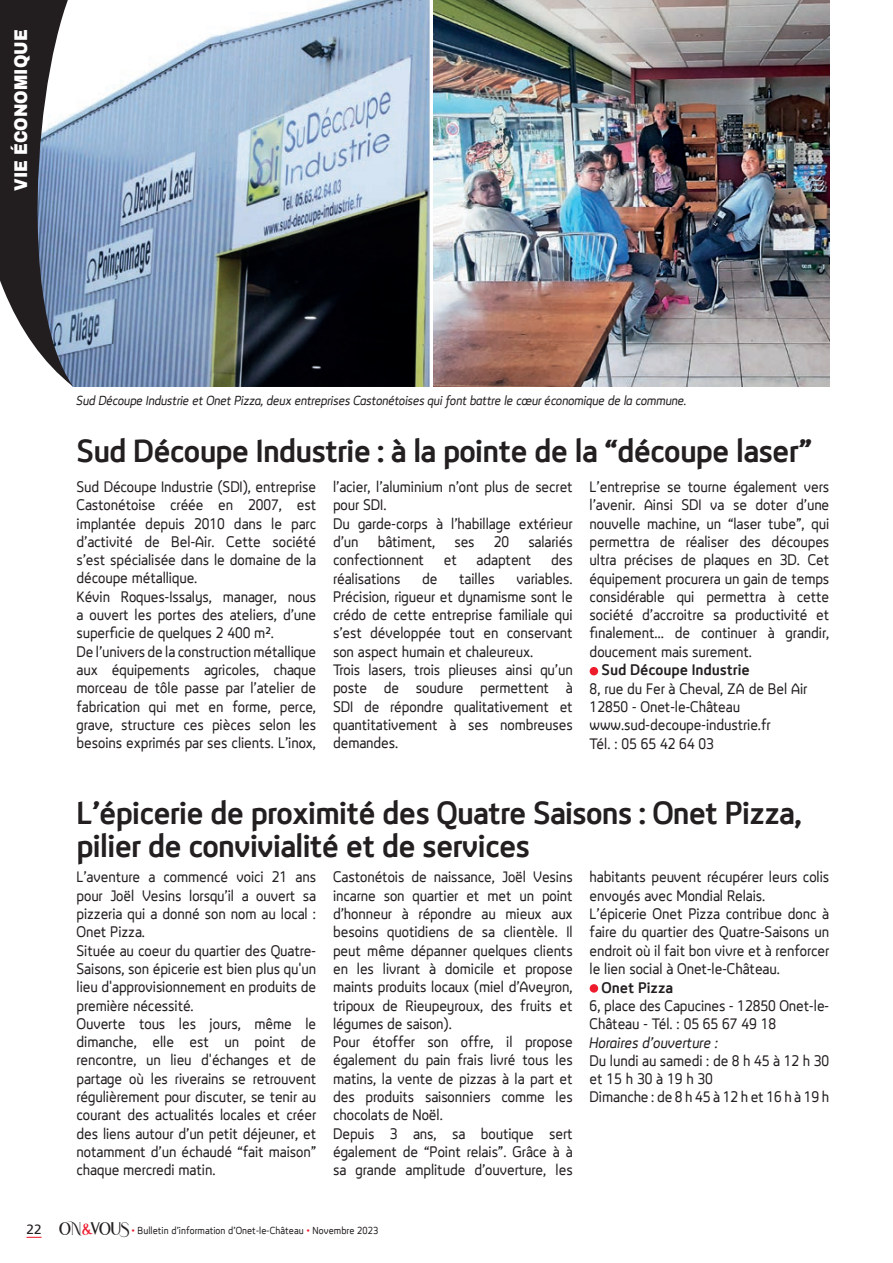
<style>
.page{position:relative;width:893px;height:1263px;background:#fff}
.page>*{position:absolute;margin:0;border:0;box-sizing:border-box;transform-origin:0 0}
.t1{font:700 33px/33px "LT Reponse";letter-spacing:-.02em;color:#231f20}
.t2{font:900 18px "Archivo";color:#fff;scale:.9 1}
.t3{font:15.75px/18.3px "LT Reponse";color:#231f20}
.t4{font:700 15.75px "LT Reponse";color:#231f20}
.t5{font:italic 15.75px "LT Reponse";color:#231f20}
.t6{font:italic 13.5px "LT Reponse";letter-spacing:-.01em;color:#231f20}
.t7{font:10.5px "LT Reponse";letter-spacing:.01em;color:#231f20}
.s1{font-family:"Frutiger LT Std";font-size:13.5px}
.s2{font-family:"Atlane";font-size:16.5px}
.s3{font-family:"Atlane";font-size:16.5px;color:#ee1b2d}
.s4{color:#ee1b2d}
</style>
<div class="page">
<svg style="left:27px;top:1237px;width:15px;height:1px"></svg>
<img style="left:72px;top:0;width:357px;height:387px">
<img style="left:434px;top:0;width:395px;height:387px">
<svg style="left:0;top:0;width:87px;height:386px"></svg>
<div style="left:590px;top:984px;width:8px;height:9px;background:#ee1b2d;border-radius:50%"></div>
<div style="left:590px;top:667px;width:8px;height:8px;background:#ee1b2d;border-radius:50%"></div>
<p class="t2" style="left:10px;top:191px;width:180px;rotate:-90deg">VIE ÉCONOMIQUE</p>
<p class="t6" style="left:77px;top:391px;width:612px">Sud Découpe Industrie et Onet Pizza, deux entreprises Castonétoises qui font battre le cœur économique de la commune.</p>
<h1 class="t1" style="left:77px;top:434px;width:737px">Sud Découpe Industrie : à la pointe de la “découpe laser”</h1>
<p class="t3" style="left:77px;top:477px;width:241px">Sud Découpe Industrie (SDI), entreprise Castonétoise créée en 2007, est implantée depuis 2010 dans le parc d’activité de Bel-Air. Cette société s’est spécialisée dans le domaine de la découpe métallique.<br>Kévin Roques-Issalys, manager, nous a ouvert les portes des ateliers, d’une superficie de quelques 2 400 m².<br>De l’univers de la construction métallique aux équipements agricoles, chaque morceau de tôle passe par l’atelier de fabrication qui met en forme, perce, grave, structure ces pièces selon les besoins exprimés par ses clients. L’inox,</p>
<p class="t3" style="left:333px;top:477px;width:241px">l’acier, l’aluminium n’ont plus de secret pour SDI.<br>Du garde-corps à l’habillage extérieur d’un bâtiment, ses 20 salariés confectionnent</p>
<p class="t3" style="left:590px;top:477px;width:241px;text-align:justify">L’entreprise se tourne également vers l’avenir. Ainsi SDI va se doter d’une nouvelle machine, un “laser tube”, qui permettra de réaliser des découpes ultra précises de plaques en 3D. Cet équipement procurera un gain de temps considérable qui permettra à cette société d’accroitre sa productivité et finalement… de continuer à grandir, doucement mais surement.</p>
<p class="t4" style="left:602px;top:659px;width:150px">Sud Découpe Industrie</p>
<p class="t3" style="left:590px;top:679px;width:219px">8, rue du Fer à Cheval, ZA de Bel Air<br>12850 - Onet-le-Château www.sud-decoupe-industrie.fr<br>Tél. : 05 65 42 64 03</p>
<p class="t3" style="left:444px;top:551px;width:14px">et</p>
<p class="t3" style="left:477px;top:551px;width:56px">adaptent</p>
<p class="t3" style="left:551px;top:551px;width:23px">des</p>
<p class="t3" style="left:333px;top:569px;width:241px;text-indent:183px">variables.<br>Précision, rigueur et dynamisme sont le crédo de cette entreprise familiale qui s’est développée tout en conservant son aspect humain et chaleureux.<br>Trois lasers, trois plieuses ainsi qu’un poste de soudure permettent à<br>SDI de répondre qualitativement et quantitativement à ses nombreuses demandes.</p>
<p class="t3" style="left:333px;top:569px;width:69px">réalisations</p>
<p class="t3" style="left:422px;top:569px;width:17px">de</p>
<p class="t3" style="left:459px;top:569px;width:37px">tailles</p>
<h1 class="t1" style="left:77px;top:795px;width:727px">L’épicerie de proximité des Quatre Saisons : Onet Pizza, pilier de convivialité et de services</h1>
<p class="t3" style="left:77px;top:868px;width:241px">L’aventure a commencé voici 21 ans pour Joël Vesins lorsqu’il a ouvert sa pizzeria qui a donné son nom au local :<br>Onet Pizza.<br>Située au coeur du quartier des Quatre-Saisons, son épicerie est bien plus qu'un lieu d'approvisionnement en produits de première nécessité.<br>Ouverte tous les jours, même le dimanche, elle est un point de rencontre, un lieu d'échanges et de partage où les riverains se retrouvent régulièrement pour discuter, se tenir au courant des actualités locales et créer des liens autour d’un petit déjeuner, et notamment d’un échaudé “fait maison” chaque mercredi matin.</p>
<p class="t3" style="left:333px;top:868px;width:241px">Castonétois de naissance, Joël Vesins incarne son quartier et met un point d’honneur à répondre au mieux aux besoins quotidiens de sa clientèle. Il peut même dépanner quelques clients en les livrant à domicile et propose maints produits locaux (miel d’Aveyron, tripoux de Rieupeyroux, des fruits et légumes de saison).<br>Pour étoffer son offre, il propose également du pain frais livré tous les matins, la vente de pizzas à la part et des produits saisonniers comme les chocolats de Noël.<br>Depuis 3 ans, sa boutique sert également de “Point relais”. Grâce à à sa grande amplitude d’ouverture, les</p>
<p class="t3" style="left:590px;top:868px;width:241px">habitants peuvent récupérer leurs colis envoyés avec Mondial Relais.<br>L’épicerie Onet Pizza contribue donc à faire du quartier des Quatre-Saisons un endroit où il fait bon vivre et à renforcer le lien social à Onet-le-Château.</p>
<p class="t4" style="left:602px;top:976px;width:73px">Onet Pizza</p>
<p class="t3" style="left:590px;top:996px;width:241px">6, place des Capucines - 12850 Onet-le-<br>Château - Tél. : 05 65 67 49 18</p>
<p class="t5" style="left:590px;top:1031px;width:130px">Horaires d’ouverture :</p>
<p class="t3" style="left:590px;top:1051px;width:241px">Du lundi au samedi : de 8 h 45 à 12 h 30 et 15 h 30 à 19 h 30<br>Dimanche : de 8 h 45 à 12 h et 16 h à 19 h</p>
<p class="t7" style="left:27px;top:1222px;width:353px"><span class="s1">22</span> <span class="s2">ON</span><span class="s3">&amp;</span><span class="s2">VOUS</span><span class="s4">•</span> Bulletin d’information d’Onet-le-Château <span class="s4">•</span> Novembre 2023</p>
</div>
